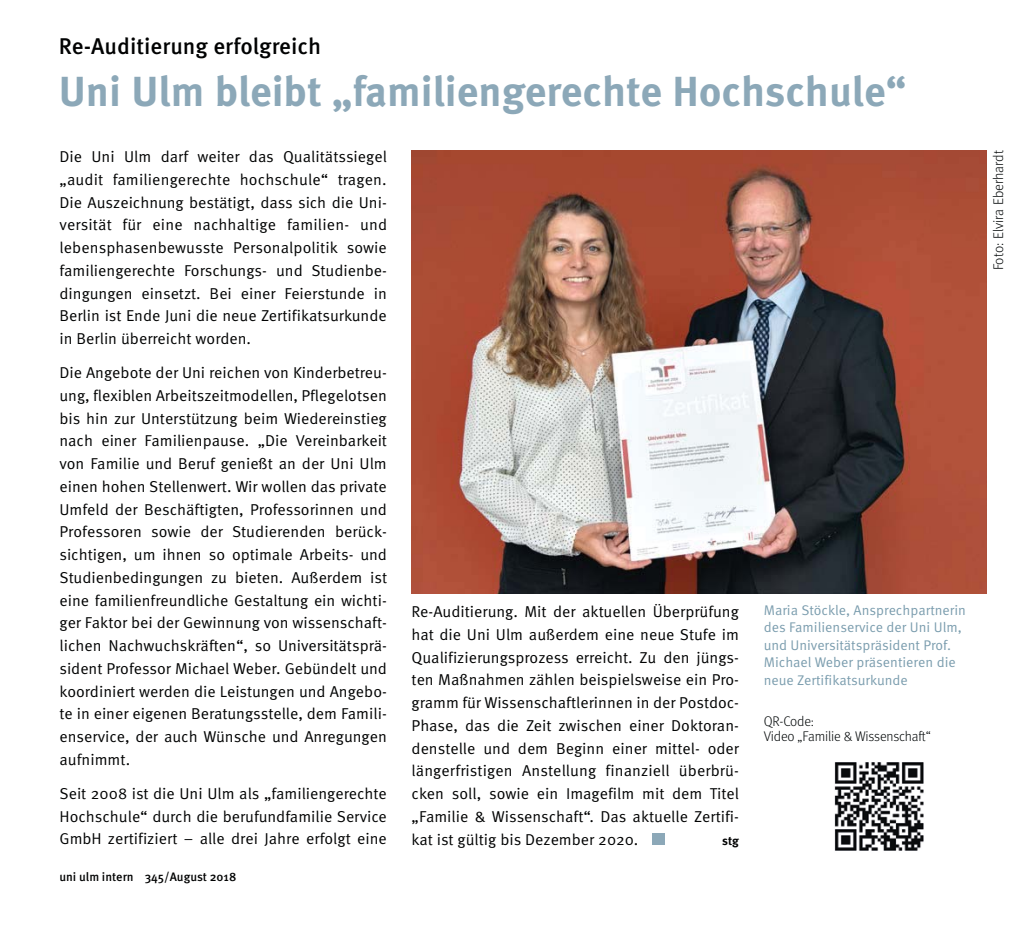
<style>
.page{position:relative;width:1031px;height:925px;background:#fff}
.page>*{position:absolute;margin:0;border:0;box-sizing:border-box;transform-origin:0 0}
.t1{font:700 42px "Meta OT";color:#8ca8b8}
.t2{font:500 22.75px "Meta OT";color:#010202}
.t3{font:15.75px/22.8px "Meta OT Norm";color:#010202;text-align:justify}
.t4{font:14px/17.5px "Meta OT Norm";color:#7b9dae}
.t5{font:300 14px/15.8px "Meta OT";letter-spacing:-.01em;color:#040809}
.t6{font:500 12.25px "Meta OT";color:#010202}
.t7{font:700 12.25px "Meta OT";color:#010202}
</style>
<div class="page">
<div style="left:652px;top:833px;width:12px;height:11px;background:#8ca8b8"></div>
<img style="left:412px;top:150px;width:575px;height:444px">
<img style="left:834px;top:762px;width:90px;height:89px">
<h2 class="t2" style="left:59px;top:37px;width:264px">Re-Auditierung erfolgreich</h2>
<h1 class="t1" style="left:59px;top:76px;width:849px">Uni Ulm bleibt „familiengerechte Hochschule“</h1>
<p class="t3" style="left:60px;top:146px;width:329px">Die Uni Ulm darf weiter das Qualitätssiegel „audit familiengerechte hochschule“ tragen.<br>Die Auszeichnung bestätigt, dass sich die Uni&shy;versität für eine nachhaltige familien- und lebensphasenbewusste Personalpolitik sowie familiengerechte Forschungs- und Studienbe&shy;dingungen einsetzt. Bei einer Feierstunde in Berlin ist Ende Juni die neue Zertifikatsurkunde in Berlin überreicht worden.</p>
<p class="t3" style="left:60px;top:362px;width:329px">Die Angebote der Uni reichen von Kinderbetreu&shy;ung, flexiblen Arbeitszeitmodellen, Pflegelotsen bis hin zur Unterstützung beim Wiedereinstieg nach einer Familienpause. „Die Vereinbarkeit von Familie und Beruf genießt an der Uni Ulm einen hohen Stellenwert. Wir wollen das private Umfeld der Beschäftigten, Professorinnen und Professoren sowie der Studierenden berück&shy;sichtigen, um ihnen so optimale Arbeits- und Studienbedingungen zu bieten. Außerdem ist eine familienfreundliche Gestaltung ein wichti&shy;ger Faktor bei der Gewinnung von wissenschaft&shy;lichen Nachwuchskräften“, so Universitätsprä&shy;sident Professor Michael Weber. Gebündelt und koordiniert werden die Leistungen und Angebo&shy;te in einer eigenen Beratungsstelle, dem Famili&shy;enservice, der auch Wünsche und Anregungen aufnimmt.</p>
<p class="t3" style="left:60px;top:783px;width:329px">Seit 2008 ist die Uni Ulm als „familiengerechte Hochschule“ durch die berufundfamilie Service GmbH zertifiziert – alle drei Jahre erfolgt eine</p>
<p class="t6" style="left:60px;top:871px;width:178px">uni ulm intern 345/August 2018</p>
<p class="t3" style="left:412px;top:601px;width:329px">Re-Auditierung. Mit der aktuellen Überprüfung hat die Uni Ulm außerdem eine neue Stufe im Qualifizierungsprozess erreicht. Zu den jüngs&shy;ten Maßnahmen zählen beispielsweise ein Pro&shy;gramm für Wissenschaftlerinnen in der Postdoc-Phase, das die Zeit zwischen einer Doktoran&shy;denstelle und dem Beginn einer mittel- oder längerfristigen Anstellung finanziell überbrü&shy;cken soll, sowie ein Imagefilm mit dem Titel „Familie &amp; Wissenschaft“. Das aktuelle Zertifi&shy;kat ist gültig bis Dezember 2020.</p>
<p class="t7" style="left:722px;top:835px;width:18px">stg</p>
<p class="t4" style="left:764px;top:602px;width:204px">Maria Stöckle, Ansprechpartnerin des Familienservice der Uni Ulm, und Universitätspräsident Prof.<br>Michael Weber präsentieren die neue Zertifikatsurkunde</p>
<p class="t5" style="left:764px;top:714px;width:169px">QR-Code:<br>Video „Familie &amp; Wissenschaft“</p>
<p class="t5" style="left:991px;top:270px;width:122px;rotate:-90deg">Foto: Elvira Eberhardt</p>
</div>
